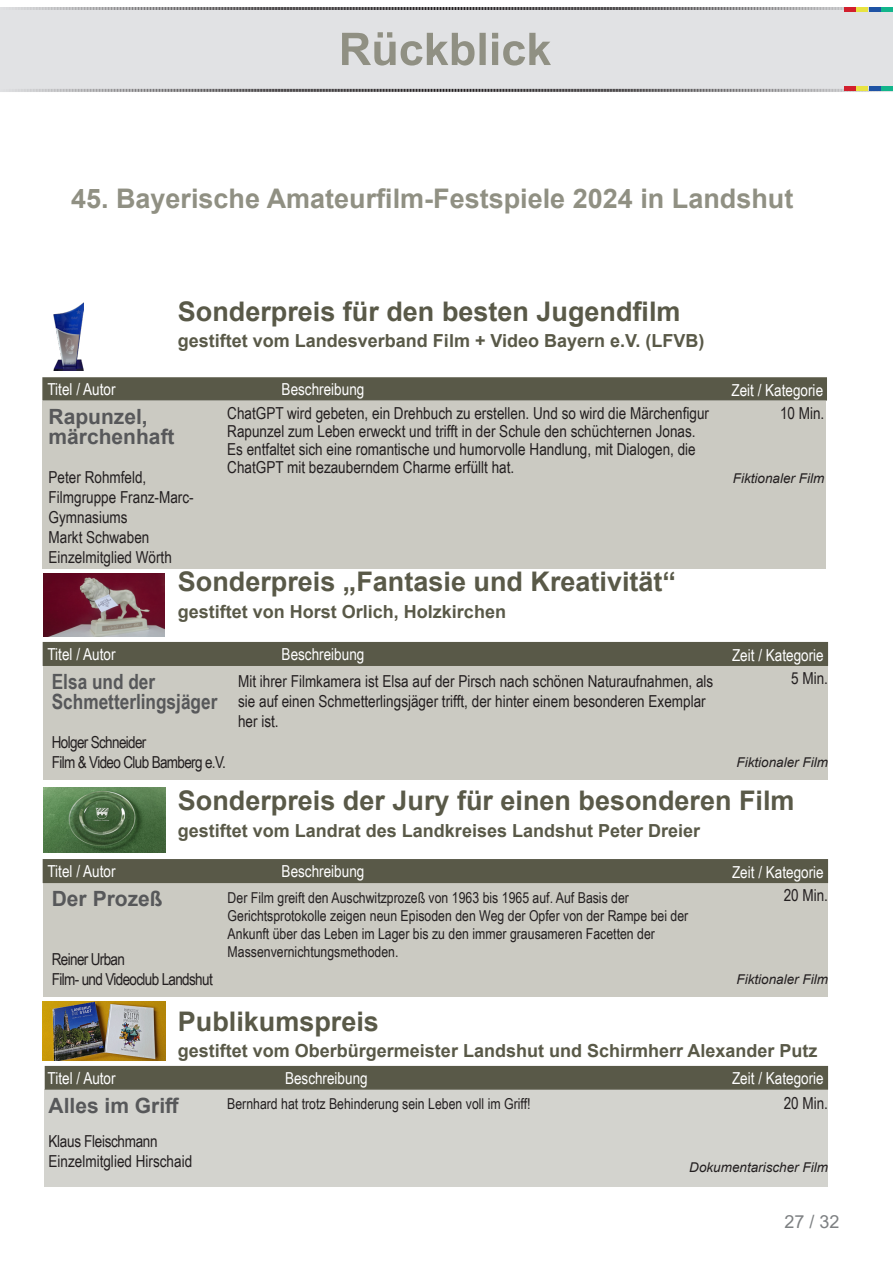
<style>
.page{position:relative;width:893px;height:1263px;background:#fff}
.page>*{position:absolute;margin:0;border:0;box-sizing:border-box;transform-origin:0 0}
.t1{font:700 27px "Arial";color:#595948}
.t2{font:700 27px "Arial";color:#909083}
.t3{font:700 21px "Arial";color:#57585a}
.t4{font:700 21px "Arial Narrow";color:#57585a}
.t5{font:700 18px "Arial";color:#595948}
.t6{font:18px "Arial";color:#7d8082}
.t7{font:16.5px/19.8px "Arial Narrow";color:#231f20}
.t8{font:16.5px "Arial Narrow";color:#fff}
.t9{font:16.5px "Arial Narrow";letter-spacing:-.04em;color:#231f20}
.t10{font:16.5px "Arial Narrow";letter-spacing:-.02em;color:#231f20}
.t11{font:15px/18px "Arial Narrow";color:#231f20}
.t12{font:italic 13.5px "Arial";color:#231f20}
</style>
<div class="page">
<svg style="left:0;top:7px;width:893px;height:85px;background:#d7d7d9"></svg>
<div style="left:44px;top:882px;width:784px;height:114px;background:#cbcac2"></div>
<img style="left:54px;top:302px;width:30px;height:68px">
<div style="left:43px;top:859px;width:785px;height:24px;background:#595948"></div>
<img style="left:44px;top:574px;width:120px;height:63px">
<img style="left:43px;top:1002px;width:122px;height:58px">
<div style="left:43px;top:401px;width:783px;height:168px;background:#cbcac2"></div>
<div style="left:42px;top:377px;width:785px;height:24px;background:#595948;border:2px solid #595948"></div>
<div style="left:45px;top:1089px;width:783px;height:97px;background:#d3d3ce"></div>
<div style="left:45px;top:1066px;width:783px;height:24px;background:#595948;border:2px solid #595948"></div>
<img style="left:44px;top:787px;width:121px;height:66px">
<div style="left:44px;top:665px;width:784px;height:114px;background:#cbcac2"></div>
<div style="left:43px;top:642px;width:785px;height:24px;background:#595948"></div>
<p class="t2" style="left:71px;top:179px;width:724px">45. Bayerische Amateurfilm-Festspiele 2024 in Landshut</p>
<p class="t1" style="left:178px;top:292px;width:504px">Sonderpreis für den besten Jugendfilm</p>
<p class="t5" style="left:178px;top:328px;width:528px">gestiftet vom Landesverband Film + Video Bayern e.V. (LFVB)</p>
<p class="t8" style="left:47px;top:377px;width:70px">Titel / Autor</p>
<p class="t8" style="left:282px;top:377px;width:84px">Beschreibung</p>
<p class="t8" style="left:731px;top:378px;width:93px">Zeit / Kategorie</p>
<p class="t3" style="left:49px;top:402px;width:101px">Rapunzel,</p>
<p class="t3" style="left:49px;top:422px;width:128px">märchenhaft</p>
<p class="t7" style="left:49px;top:467px;width:99px">Peter Rohmfeld,</p>
<p class="t7" style="left:49px;top:487px;width:147px">Filmgruppe Franz-Marc-<br>Gymnasiums</p>
<p class="t7" style="left:49px;top:526px;width:102px">Markt Schwaben</p>
<p class="t7" style="left:49px;top:546px;width:125px">Einzelmitglied Wörth</p>
<p class="t7" style="left:227px;top:404px;width:483px;line-height:18px">ChatGPT wird gebeten, ein Drehbuch zu erstellen. Und so wird die Märchenfigur Rapunzel zum Leben erweckt und trifft in der Schule den schüchternen Jonas.<br>Es entfaltet sich eine romantische und humorvolle Handlung, mit Dialogen, die ChatGPT mit bezauberndem Charme erfüllt hat.</p>
<p class="t1" style="left:178px;top:563px;width:500px">Sonderpreis „Fantasie und Kreativität“</p>
<p class="t5" style="left:178px;top:599px;width:330px">gestiftet von Horst Orlich, Holzkirchen</p>
<p class="t7" style="left:780px;top:403px;width:46px">10 Min.</p>
<p class="t12" style="left:733px;top:469px;width:93px">Fiktionaler Film</p>
<p class="t8" style="left:47px;top:642px;width:70px">Titel / Autor</p>
<p class="t8" style="left:282px;top:642px;width:84px">Beschreibung</p>
<p class="t8" style="left:732px;top:643px;width:93px">Zeit / Kategorie</p>
<p class="t4" style="left:52px;top:665px;width:105px">Elsa und der</p>
<p class="t4" style="left:52px;top:685px;width:167px">Schmetterlingsjäger</p>
<p class="t9" style="left:52px;top:730px;width:96px">Holger Schneider</p>
<p class="t9" style="left:52px;top:750px;width:176px">Film &amp; Video Club Bamberg e.V.</p>
<p class="t7" style="left:238px;top:671px;width:477px">Mit ihrer Filmkamera ist Elsa auf der Pirsch nach schönen Naturaufnahmen, als sie auf einen Schmetterlingsjäger trifft, der hinter einem besonderen Exemplar her ist.</p>
<p class="t7" style="left:791px;top:667px;width:38px">5 Min.</p>
<p class="t12" style="left:736px;top:753px;width:93px">Fiktionaler Film</p>
<p class="t1" style="left:178px;top:782px;width:618px">Sonderpreis der Jury für einen besonderen Film</p>
<p class="t5" style="left:178px;top:818px;width:524px">gestiftet vom Landrat des Landkreises Landshut Peter Dreier</p>
<p class="t8" style="left:47px;top:859px;width:70px">Titel / Autor</p>
<p class="t8" style="left:282px;top:859px;width:84px">Beschreibung</p>
<p class="t8" style="left:732px;top:860px;width:93px">Zeit / Kategorie</p>
<p class="t3" style="left:52px;top:884px;width:112px">Der Prozeß</p>
<p class="t9" style="left:52px;top:947px;width:75px">Reiner Urban</p>
<p class="t9" style="left:52px;top:967px;width:162px">Film- und Videoclub Landshut</p>
<p class="t11" style="left:228px;top:888px;width:403px">Der Film greift den Auschwitzprozeß von 1963 bis 1965 auf. Auf Basis der</p>
<p class="t11" style="left:228px;top:906px;width:462px">Gerichtsprotokolle zeigen neun Episoden den Weg der Opfer von der Rampe bei der<br>Ankunft über das Leben im Lager bis zu den immer grausameren Facetten der</p>
<p class="t11" style="left:228px;top:942px;width:172px">Massenvernichtungsmethoden.</p>
<p class="t7" style="left:784px;top:884px;width:46px">20 Min.</p>
<p class="t12" style="left:736px;top:970px;width:93px">Fiktionaler Film</p>
<p class="t1" style="left:178px;top:1002px;width:203px">Publikumspreis</p>
<p class="t5" style="left:178px;top:1038px;width:641px">gestiftet vom Oberbürgermeister Landshut und Schirmherr Alexander Putz</p>
<p class="t8" style="left:48px;top:1065px;width:70px">Titel / Autor</p>
<p class="t8" style="left:285px;top:1066px;width:84px">Beschreibung</p>
<p class="t8" style="left:732px;top:1066px;width:93px">Zeit / Kategorie</p>
<p class="t7" style="left:784px;top:1092px;width:46px">20 Min.</p>
<p class="t3" style="left:49px;top:1091px;width:132px">Alles im Griff</p>
<p class="t10" style="left:49px;top:1129px;width:111px">Klaus Fleischmann</p>
<p class="t7" style="left:49px;top:1150px;width:145px">Einzelmitglied Hirschaid</p>
<p class="t11" style="left:227px;top:1094px;width:305px">Bernhard hat trotz Behinderung sein Leben voll im Griff!</p>
<p class="t12" style="left:689px;top:1158px;width:140px">Dokumentarischer Film</p>
<p class="t6" style="left:784px;top:1210px;width:57px">27 / 32</p>
</div>
